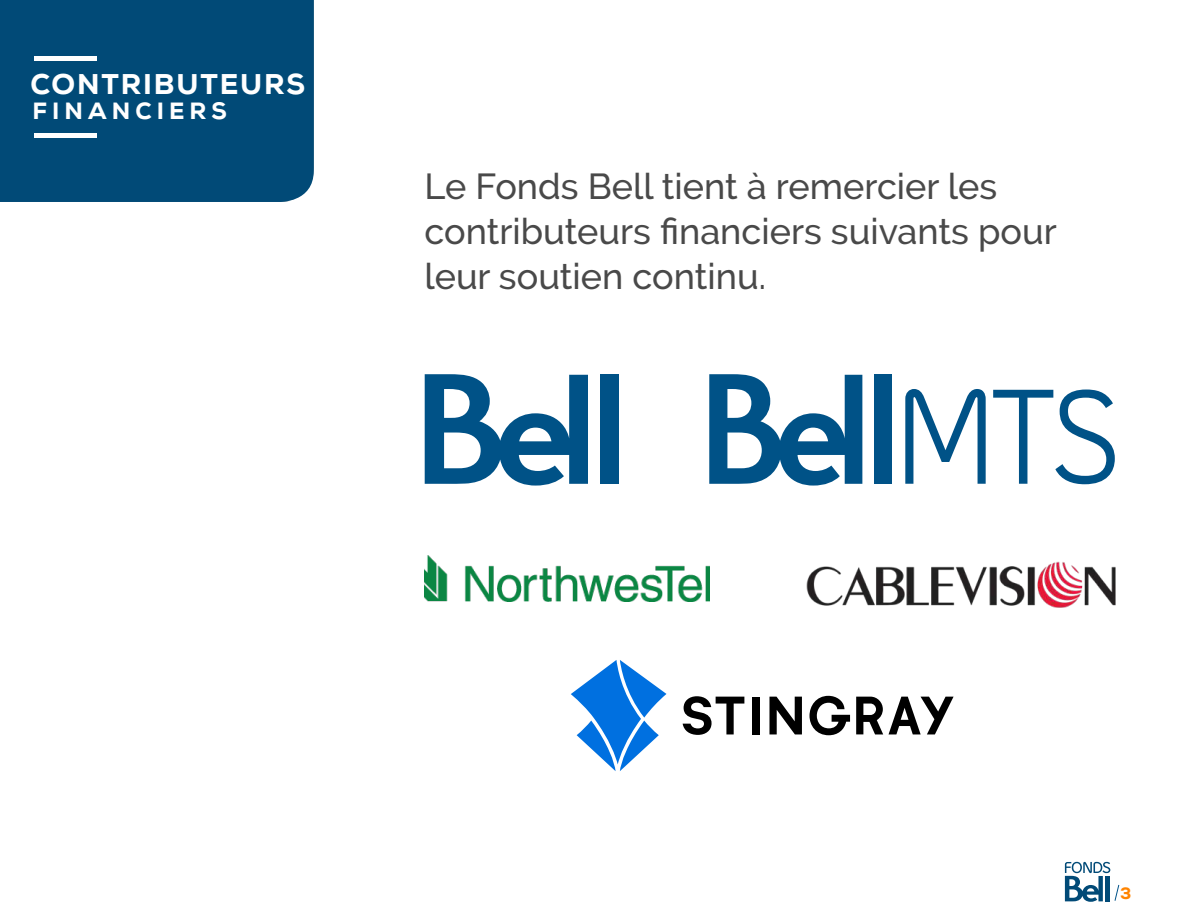
<style>
.page{position:relative;width:1188px;height:918px;background:#fff}
.page>*{position:absolute;margin:0;border:0;box-sizing:border-box;transform-origin:0 0}
.t1{font:500 36px/45px "Raleway";color:#494949}
.t2{font:800 28.5px "Nexa";letter-spacing:.065em;color:#fff}
.t3{font:800 23.55px "Nexa";letter-spacing:.215em;color:#fff}
.t4{font:800 16.5px "Nexa";color:#ff8400}
</style>
<div class="page">
<svg style="left:1065px;top:862px;width:55px;height:40px"></svg>
<hr style="left:1106px;top:876px;width:4px;height:25px;background:#014a77">
<svg style="left:425px;top:374px;width:163px;height:112px"></svg>
<div style="left:601px;top:375px;width:18px;height:109px;background:#005287"></div>
<svg style="left:709px;top:374px;width:153px;height:112px"></svg>
<div style="left:874px;top:375px;width:18px;height:109px;background:#005287"></div>
<svg style="left:905px;top:389px;width:81px;height:95px"></svg>
<svg style="left:993px;top:390px;width:122px;height:94px"></svg>
<img style="left:424px;top:556px;width:286px;height:46px">
<img style="left:806px;top:561px;width:309px;height:46px">
<div style="left:0;top:0;width:314px;height:202px;background:#014a77"></div>
<hr style="left:34px;top:56px;width:62px;height:4px;background:#fff">
<div style="left:34px;top:133px;width:62px;height:5px;background:#fff"></div>
<div style="left:752px;top:697px;width:7px;height:37px;background:#000"></div>
<svg style="left:769px;top:697px;width:33px;height:37px"></svg>
<svg style="left:809px;top:696px;width:41px;height:39px"></svg>
<svg style="left:856px;top:697px;width:27px;height:37px"></svg>
<svg style="left:889px;top:697px;width:65px;height:37px"></svg>
<svg style="left:683px;top:696px;width:61px;height:39px"></svg>
<svg style="left:571px;top:660px;width:95px;height:111px"></svg>
<p class="t2" style="left:30px;top:66px;width:276px">CONTRIBUTEURS</p>
<p class="t3" style="left:33px;top:96px;width:196px">FINANCIERS</p>
<p class="t1" style="left:424px;top:163px;width:634px">Le Fonds Bell tient à remercier les contributeurs financiers suivants pour leur soutien continu.</p>
<p class="t4" style="left:1120px;top:883px;width:13px">3</p>
</div>
